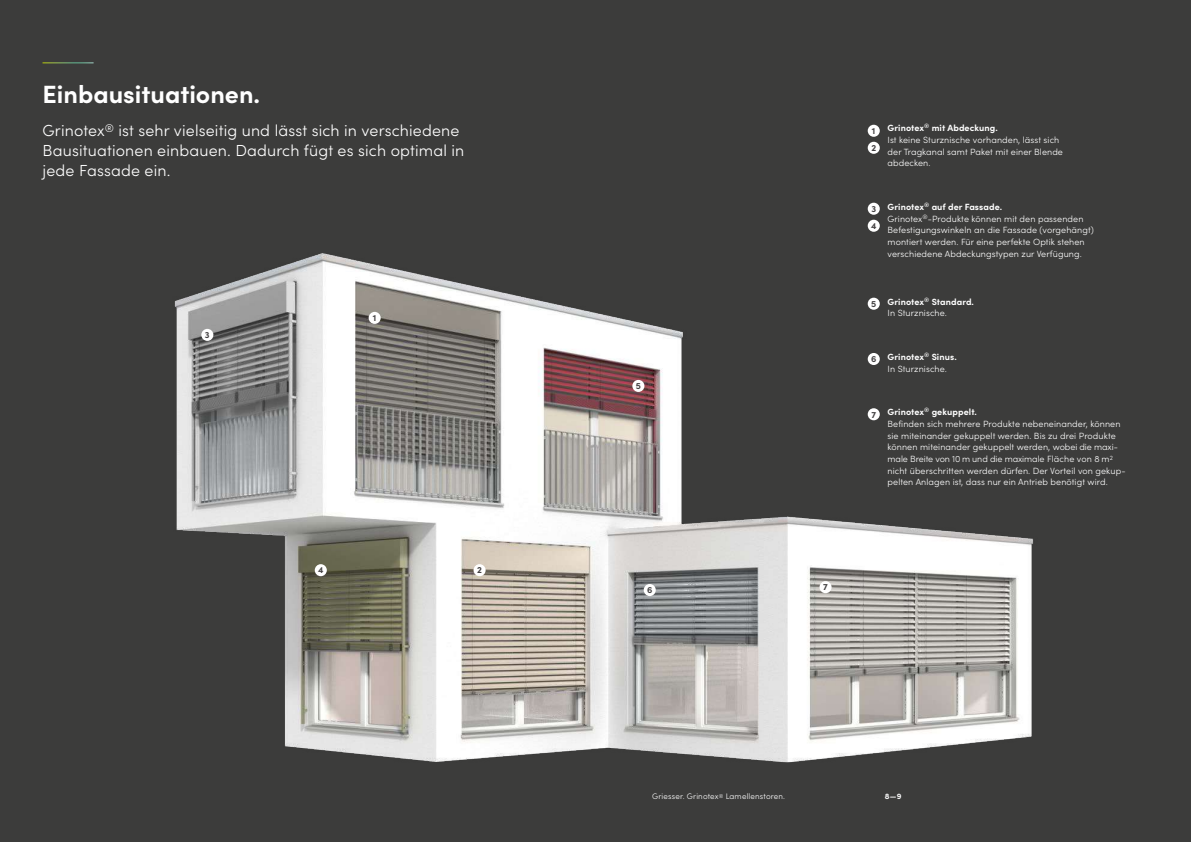
<style>
.page{position:relative;width:1191px;height:842px;background:#3c3c3b}
.page>*{position:absolute;margin:0;border:0;box-sizing:border-box;transform-origin:0 0}
.t1{font:700 25px "Sofia Pro";color:#fff}
.t2{font:300 16px/19.7px "Sofia Pro";letter-spacing:.01em;color:#fff}
.t3{font:300 9px/11.7px "Sofia Pro";letter-spacing:.01em;color:#fff}
.t4{font:700 9px/11.7px "Sofia Pro";letter-spacing:.01em;color:#fff}
.t5{font:700 9px/17px "Sofia Pro";color:#413f40}
.t6{font:300 8px "Sofia Pro";letter-spacing:.02em;color:#fff}
.t7{font:700 8px "Sofia Pro";color:#fff}
.s1{font-weight:700}
.s2{font-weight:300}
</style>
<div class="page">
<hr style="left:43px;top:62px;width:51px;height:1px;background:#fff">
<img style="left:174px;top:253px;width:859px;height:510px">
<div style="left:369px;top:312px;width:12px;height:12px;background:#fff;border-radius:50%"></div>
<div style="left:632px;top:380px;width:12px;height:12px;background:#fff;border-radius:50%"></div>
<div style="left:643px;top:584px;width:13px;height:12px;background:#fff;border-radius:50%"></div>
<div style="left:819px;top:581px;width:12px;height:12px;background:#fff;border-radius:50%"></div>
<div style="left:473px;top:564px;width:12px;height:12px;background:#fff;border-radius:50%"></div>
<div style="left:201px;top:329px;width:12px;height:12px;background:#fff;border-radius:50%"></div>
<div style="left:315px;top:564px;width:12px;height:12px;background:#fff;border-radius:50%"></div>
<div style="left:867px;top:298px;width:12px;height:12px;background:#fff;border-radius:50%"></div>
<div style="left:867px;top:353px;width:12px;height:12px;background:#fff;border-radius:50%"></div>
<div style="left:867px;top:408px;width:12px;height:12px;background:#fff;border-radius:50%"></div>
<div style="left:867px;top:125px;width:12px;height:12px;background:#fff;border-radius:50%"></div>
<div style="left:867px;top:142px;width:12px;height:12px;background:#fff;border-radius:50%"></div>
<div style="left:867px;top:203px;width:12px;height:12px;background:#fff;border-radius:50%"></div>
<div style="left:867px;top:220px;width:12px;height:12px;background:#fff;border-radius:50%"></div>
<h1 class="t1" style="left:43px;top:75px;width:219px">Einbausituationen.</h1>
<h2 class="t2" style="left:43px;top:120px;width:423px">Grinotex<sup>®</sup> ist sehr vielseitig und lässt sich in verschiedene<br>Bausituationen einbauen. Dadurch fügt es sich optimal in jede Fassade ein.</h2>
<p class="t5" style="left:205px;top:326px;width:6px">3</p>
<p class="t5" style="left:373px;top:309px;width:5px">1</p>
<p class="t5" style="left:318px;top:561px;width:7px">4</p>
<p class="t5" style="left:477px;top:561px;width:6px">2</p>
<p class="t5" style="left:636px;top:377px;width:7px">5</p>
<p class="t5" style="left:647px;top:581px;width:7px">6</p>
<p class="t5" style="left:823px;top:578px;width:6px">7</p>
<p class="t5" style="left:871px;top:122px;width:6px">1<br>2</p>
<p class="t5" style="left:871px;top:200px;width:7px">3<br>4</p>
<p class="t3" style="left:887px;top:122px;width:177px"><span class="s1">Grinotex</span><sup>®</sup> <span class="s1">mit Abdeckung.<br></span>Ist keine Sturznische vorhanden, lässt sich der Tragkanal samt Paket mit einer Blende abdecken.</p>
<p class="t3" style="left:887px;top:200px;width:208px"><span class="s1">Grinotex</span><sup>®</sup> <span class="s1">auf der Fassade.<br></span>Grinotex<sup>®</sup>-Produkte können mit den passenden Befestigungswinkeln an die Fassade (vorgehängt) montiert werden. Für eine perfekte Optik stehen verschiedene Abdeckungstypen zur Verfügung.</p>
<p class="t5" style="left:871px;top:295px;width:7px">5</p>
<p class="t5" style="left:871px;top:350px;width:7px">6</p>
<p class="t5" style="left:871px;top:405px;width:6px">7</p>
<p class="t4" style="left:887px;top:295px;width:88px">Grinotex<sup>®</sup> Standard.<br><span class="s2">In Sturznische.</span></p>
<p class="t4" style="left:887px;top:350px;width:71px">Grinotex<sup>®</sup> Sinus.<br><span class="s2">In Sturznische.</span></p>
<p class="t3" style="left:887px;top:406px;width:239px"><span class="s1">Grinotex</span><sup>®</sup> <span class="s1">gekuppelt.<br></span>Befinden sich mehrere Produkte nebeneinander, können sie miteinander gekuppelt werden. Bis zu drei Produkte können miteinander gekuppelt werden, wobei die maxi&shy;male Breite von 10 m und die maximale Fläche von 8 m<sup>2 </sup>nicht überschritten werden dürfen. Der Vorteil von gekup&shy;pelten Anlagen ist, dass nur ein Antrieb benötigt wird.</p>
<p class="t6" style="left:652px;top:790px;width:134px">Griesser. Grinotex<sup>®</sup> Lamellenstoren.</p>
<p class="t7" style="left:884px;top:790px;width:18px">8—9</p>
</div>
